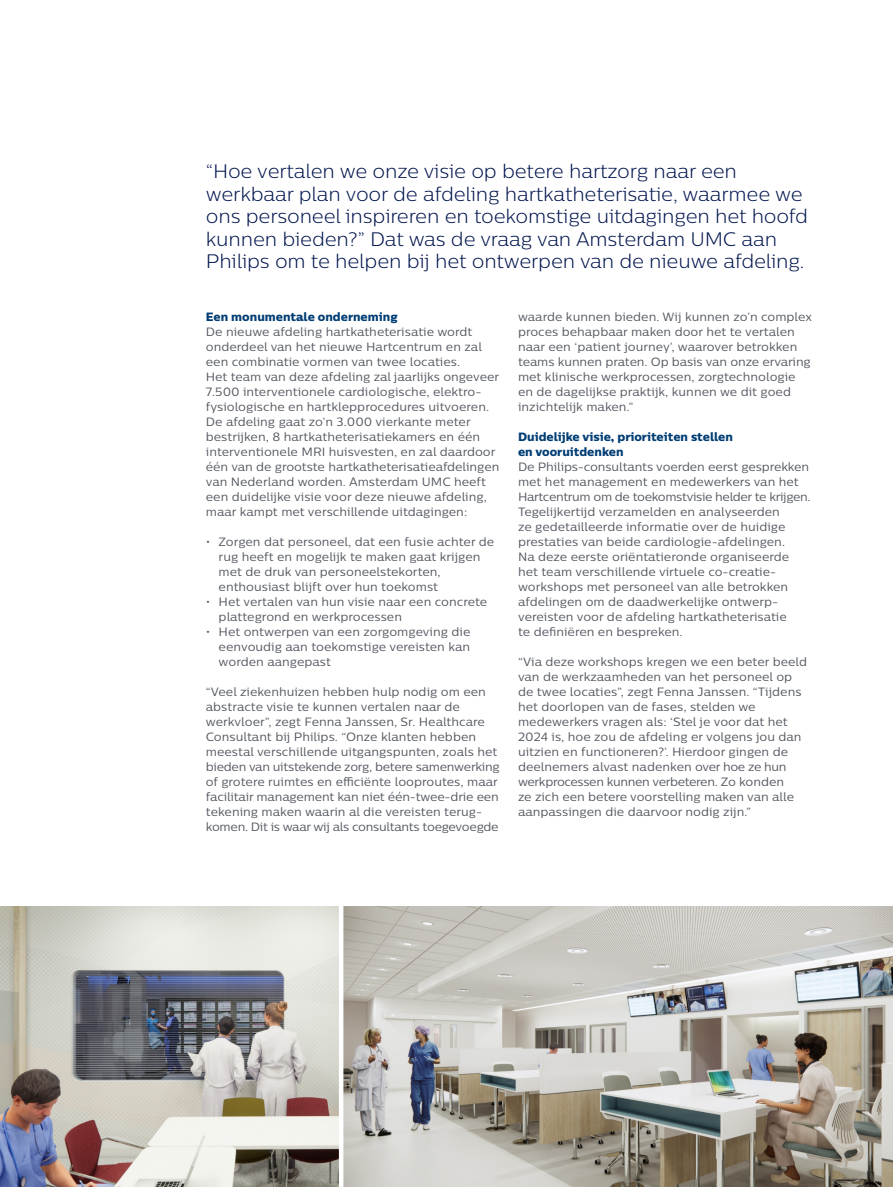
<style>
.page{position:relative;width:893px;height:1187px;background:#fff}
.page>*{position:absolute;margin:0;border:0;box-sizing:border-box;transform-origin:0 0}
._03_Introduction{font:300 19.5px/22.5px "Centrale Sans";letter-spacing:-.01em;color:#00144d}
._01_Body_Copy{font:12px/15px "Centrale Sans";color:#52575f}
._02_Body_Heading{font:12px/15px "Centrale Sans X Bold";color:#003d74}
</style>
<div class="page">
<img style="left:0;top:906px;width:339px;height:280px">
<img style="left:343px;top:906px;width:550px;height:280px">
<p class="_03_Introduction" style="left:206px;top:160px;width:604px">“Hoe vertalen we onze visie op betere hartzorg naar een werkbaar plan voor de afdeling hartkatheterisatie, waarmee we ons personeel inspireren en toekomstige uitdagingen het hoofd kunnen bieden?” Dat was de vraag van Amsterdam UMC aan Philips om te helpen bij het ontwerpen van de nieuwe afdeling.</p>
<p class="_02_Body_Heading" style="left:206px;top:309px;width:193px">Een monumentale onderneming</p>
<p class="_01_Body_Copy" style="left:206px;top:324px;width:295px">De nieuwe afdeling hartkatheterisatie wordt onderdeel van het nieuwe Hartcentrum en zal een combinatie vormen van twee locaties.<br>Het team van deze afdeling zal jaarlijks ongeveer 7.500 interventionele cardiologische, elektro&shy;fysiologische en hartklepprocedures uitvoeren.<br>De afdeling gaat zo’n 3.000 vierkante meter bestrijken, 8 hartkatheterisatiekamers en één interventionele MRI huisvesten, en zal daardoor één van de grootste hartkatheterisatieafdelingen van Nederland worden. Amsterdam UMC heeft een duidelijke visie voor deze nieuwe afdeling, maar kampt met verschillende uitdagingen:</p>
<p class="_01_Body_Copy" style="left:219px;top:534px;width:277px;text-indent:-13px">• Zorgen dat personeel, dat een fusie achter de rug heeft en mogelijk te maken gaat krijgen met de druk van personeelstekorten, enthousiast blijft over hun toekomst</p>
<p class="_01_Body_Copy" style="left:219px;top:594px;width:270px;text-indent:-13px">• Het vertalen van hun visie naar een concrete plattegrond en werkprocessen</p>
<p class="_01_Body_Copy" style="left:219px;top:624px;width:253px;text-align:justify;text-indent:-13px">• Het ontwerpen van een zorgomgeving die eenvoudig aan toekomstige vereisten kan worden aangepast</p>
<p class="_01_Body_Copy" style="left:206px;top:684px;width:295px">“Veel ziekenhuizen hebben hulp nodig om een abstracte visie te kunnen vertalen naar de werkvloer”, zegt Fenna Janssen, Sr. Healthcare Consultant bij Philips. “Onze klanten hebben meestal verschillende uitgangspunten, zoals het bieden van uitstekende zorg, betere samenwerking of grotere ruimtes en efficiënte looproutes, maar facilitair management kan niet één-twee-drie een tekening maken waarin al die vereisten terug&shy;komen. Dit is waar wij als consultants toegevoegde</p>
<p class="_01_Body_Copy" style="left:518px;top:309px;width:296px">waarde kunnen bieden. Wij kunnen zo’n complex proces behapbaar maken door het te vertalen naar een ‘patient journey’, waarover betrokken teams kunnen praten. Op basis van onze ervaring met klinische werkprocessen, zorgtechnologie en de dagelijkse praktijk, kunnen we dit goed inzichtelijk maken.”</p>
<p class="_02_Body_Heading" style="left:518px;top:429px;width:216px">Duidelijke visie, prioriteiten stellen en vooruitdenken</p>
<p class="_01_Body_Copy" style="left:518px;top:459px;width:294px">De Philips-consultants voerden eerst gesprekken met het management en medewerkers van het Hartcentrum om de toekomstvisie helder te krijgen.<br>Tegelijkertijd verzamelden en analyseerden<br>ze gedetailleerde informatie over de huidige prestaties van beide cardiologie-afdelingen.<br>Na deze eerste oriëntatieronde organiseerde het team verschillende virtuele co‑creatie&shy;workshops met personeel van alle betrokken afdelingen om de daadwerkelijke ontwerp&shy;vereisten voor de afdeling hartkatheterisatie<br>te definiëren en bespreken.</p>
<p class="_01_Body_Copy" style="left:518px;top:654px;width:291px">“Via deze workshops kregen we een beter beeld van de werkzaamheden van het personeel op de twee locaties”, zegt Fenna Janssen. “Tijdens het doorlopen van de fases, stelden we medewerkers vragen als: ‘Stel je voor dat het 2024 is, hoe zou de afdeling er volgens jou dan uitzien en functioneren?’. Hierdoor gingen de deelnemers alvast nadenken over hoe ze hun werkprocessen kunnen verbeteren. Zo konden<br>ze zich een betere voorstelling maken van alle aanpassingen die daarvoor nodig zijn.”</p>
</div>
